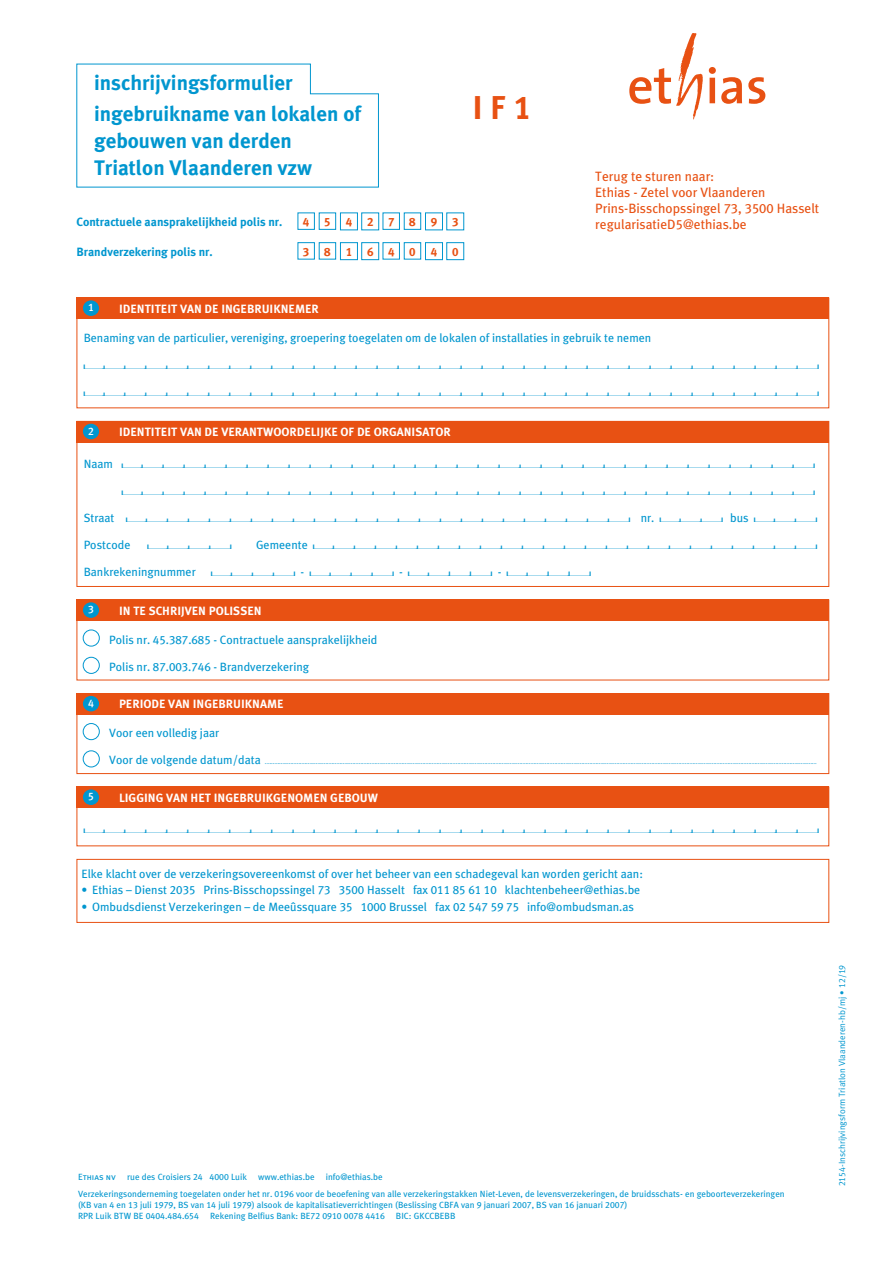
<style>
.page{position:relative;width:893px;height:1263px;background:#fff}
.page>*{position:absolute;margin:0;border:0;box-sizing:border-box;transform-origin:0 0}
.t1{font:700 33px "Meta Ethias";color:#e85113}
.t2{font:700 21px/31.2px "Meta Ethias";color:#0096cf}
.t3{font:13.5px/16.2px "Meta Ethias";color:#e85113}
.t4{font:12px "Meta Ethias";color:#0096cf}
.t5{font:700 12px "Meta Ethias";color:#fff}
.t6{font:700 12px "Meta Ethias";color:#0096cf}
.t7{font:700 12px "Meta Ethias";letter-spacing:1.235em;color:#e85113}
.t8{font:500 10.8px "Meta Ethias";color:#fff}
.t9{font:9px/17.2px "Meta Ethias";color:#0096cf}
.t10{font:9px "Meta Ethias Normal";color:#0096cf}
.t11{font:6px "Meta Ethias";color:#0096cf}
.t12{font:6px "Border";color:#0096cf;scale:3.5 1}
.s1{font-family:"Meta Ethias";font-size:12px}
.s2{font-size:12px}
.s3{font-family:"Meta Ethias Book Caps"}
</style>
<div class="page">
<div style="left:77px;top:298px;width:752px;height:21px;background:#e85113"></div>
<div style="left:83px;top:300px;width:16px;height:16px;background:#0096cf;border-radius:50%"></div>
<svg style="left:629px;top:33px;width:74px;height:87px"></svg>
<svg style="left:709px;top:67px;width:33px;height:37px"></svg>
<svg style="left:748px;top:77px;width:17px;height:27px"></svg>
<div style="left:77px;top:693px;width:752px;height:81px;border:1px solid #e85113"></div>
<div style="left:77px;top:693px;width:752px;height:21px;background:#e85113"></div>
<div style="left:83px;top:696px;width:16px;height:15px;background:#0096cf;border-radius:50%"></div>
<div style="left:298px;top:213px;width:17px;height:17px;border:1px solid #0096cf"></div>
<div style="left:319px;top:213px;width:17px;height:17px;border:1px solid #0096cf"></div>
<div style="left:340px;top:213px;width:18px;height:17px;border:1px solid #0096cf"></div>
<div style="left:361px;top:213px;width:18px;height:17px;border:1px solid #0096cf"></div>
<div style="left:383px;top:213px;width:17px;height:17px;border:1px solid #0096cf"></div>
<div style="left:404px;top:213px;width:17px;height:17px;border:1px solid #0096cf"></div>
<div style="left:425px;top:213px;width:18px;height:17px;border:1px solid #0096cf"></div>
<div style="left:77px;top:421px;width:752px;height:21px;background:#e85113"></div>
<div style="left:83px;top:424px;width:16px;height:15px;background:#0096cf;border-radius:50%"></div>
<svg style="left:76px;top:64px;width:303px;height:124px"></svg>
<div style="left:83px;top:723px;width:17px;height:17px;border:1px solid #0096cf;border-radius:50%"></div>
<div style="left:83px;top:750px;width:17px;height:17px;border:1px solid #0096cf;border-radius:50%"></div>
<div style="left:77px;top:787px;width:752px;height:21px;background:#e85113"></div>
<div style="left:83px;top:789px;width:16px;height:16px;background:#0096cf;border-radius:50%"></div>
<div style="left:298px;top:242px;width:17px;height:17px;border:1px solid #0096cf"></div>
<div style="left:319px;top:242px;width:17px;height:17px;border:1px solid #0096cf"></div>
<div style="left:340px;top:242px;width:18px;height:18px;border:1px solid #0096cf"></div>
<div style="left:361px;top:242px;width:18px;height:18px;border:1px solid #0096cf"></div>
<div style="left:383px;top:242px;width:17px;height:17px;border:1px solid #0096cf"></div>
<div style="left:404px;top:242px;width:17px;height:17px;border:1px solid #0096cf"></div>
<div style="left:425px;top:242px;width:18px;height:18px;border:1px solid #0096cf"></div>
<div style="left:446px;top:242px;width:18px;height:18px;border:1px solid #0096cf"></div>
<div style="left:77px;top:600px;width:752px;height:21px;background:#e85113"></div>
<div style="left:83px;top:602px;width:16px;height:16px;background:#0096cf;border-radius:50%"></div>
<div style="left:83px;top:630px;width:17px;height:16px;border:1px solid #0096cf;border-radius:50%"></div>
<div style="left:83px;top:657px;width:17px;height:17px;border:1px solid #0096cf;border-radius:50%"></div>
<div style="left:77px;top:859px;width:752px;height:64px;border:1px solid #e85113"></div>
<h2 class="t2" style="left:94px;top:67px;width:268px">inschrijvingsformulier ingebruikname van lokalen of</h2>
<h2 class="t2" style="left:94px;top:127px;width:220px;line-height:27px">gebouwen van derden<br>Triatlon Vlaanderen vzw</h2>
<p class="t6" style="left:77px;top:215px;width:207px">Contractuele aansprakelijkheid polis nr.</p>
<p class="t7" style="left:303px;top:215px;width:29px">4 5</p>
<p class="t7" style="left:346px;top:215px;width:71px">4278</p>
<p class="t7" style="left:431px;top:215px;width:29px">9 3</p>
<p class="t6" style="left:77px;top:244px;width:138px">Brandverzekering polis nr.</p>
<p class="t7" style="left:303px;top:244px;width:29px">3 8</p>
<p class="t7" style="left:346px;top:245px;width:71px">1640</p>
<p class="t7" style="left:431px;top:245px;width:29px">4 0</p>
<h1 class="t1" style="left:472px;top:89px;width:60px">IF1</h1>
<p class="t8" style="left:88px;top:301px;width:7px">1</p>
<p class="t5" style="left:119px;top:302px;width:201px">IDENTITEIT VAN DE INGEBRUIKNEMER</p>
<p class="t3" style="left:595px;top:168px;width:225px">Terug te sturen naar:<br>Ethias - Zetel voor Vlaanderen<br>Prins-Bisschopssingel 73, 3500 Hasselt regularisatieD5@ethias.be</p>
<p class="t4" style="left:84px;top:331px;width:569px">Benaming van de particulier, vereniging, groepering toegelaten om de lokalen of installaties in gebruik te nemen</p>
<p class="t12" style="left:84px;top:363px;width:211px">12222222222222222222222222222222223</p>
<p class="t12" style="left:84px;top:390px;width:211px">12222222222222222222222222222222223</p>
<p class="t8" style="left:88px;top:425px;width:7px">2</p>
<p class="t5" style="left:119px;top:425px;width:333px">IDENTITEIT VAN DE VERANTWOORDELIJKE OF DE ORGANISATOR</p>
<p class="t12" style="left:84px;top:462px;width:210px"><span class="s1">Naam</span> 122222222222222222222222222222223</p>
<p class="t12" style="left:122px;top:489px;width:199px">122222222222222222222222222222223</p>
<p class="t12" style="left:84px;top:516px;width:211px"><span class="s1">Straat</span> 122222222222222222222223 <span class="s1">nr.</span> 123 <span class="s1">bus</span> 123</p>
<p class="t4" style="left:84px;top:538px;width:48px">Postcode</p>
<p class="t12" style="left:147px;top:543px;width:25px">1223</p>
<p class="t12" style="left:256px;top:543px;width:162px"><span class="s1">Gemeente</span> 122222222222222222222223</p>
<p class="t4" style="left:84px;top:565px;width:114px">Bankrekeningnummer</p>
<p class="t12" style="left:211px;top:570px;width:110px">1223 <span class="s1">-</span> 1223 <span class="s1">-</span> 1333 <span class="s1">-</span> 1333</p>
<p class="t8" style="left:88px;top:603px;width:7px">3</p>
<p class="t5" style="left:119px;top:604px;width:144px">IN TE SCHRIJVEN POLISSEN</p>
<p class="t4" style="left:109px;top:633px;width:270px">Polis nr. 45.387.685 - Contractuele aansprakelijkheid</p>
<p class="t4" style="left:109px;top:660px;width:201px">Polis nr. 87.003.746 - Brandverzekering</p>
<p class="t8" style="left:88px;top:697px;width:7px">4</p>
<p class="t5" style="left:119px;top:697px;width:166px">PERIODE VAN INGEBRUIKNAME</p>
<p class="t4" style="left:109px;top:726px;width:112px">Voor een volledig jaar</p>
<p class="t11" style="left:109px;top:759px;width:709px"><span class="s2">Voor de volgende datum/data</span> ...........................................................................................................................................................................................................................................................................................................................................................</p>
<p class="t8" style="left:88px;top:790px;width:7px">5</p>
<p class="t5" style="left:119px;top:791px;width:260px">LIGGING VAN HET INGEBRUIKGENOMEN GEBOUW</p>
<p class="t12" style="left:84px;top:828px;width:211px">12222222222222222222222222222222223</p>
<p class="t4" style="left:82px;top:866px;width:563px">Elke klacht over de verzekeringsovereenkomst of over het beheer van een schadegeval kan worden gericht aan:</p>
<p class="t4" style="left:82px;top:883px;width:560px">• Ethias – Dienst 2035 Prins-Bisschopssingel 73 3500 Hasselt fax 011 85 61 10 klachtenbeheer@ethias.be</p>
<p class="t4" style="left:82px;top:900px;width:554px">• Ombudsdienst Verzekeringen – de Meeûssquare 35 1000 Brussel fax 02 547 59 75 info@ombudsman.as</p>
<p class="t9" style="left:78px;top:1168px;width:708px"><span class="s3">Ethias nv</span> rue des Croisiers 24 4000 Luik www.ethias.be info@ethias.be<br>Verzekeringsonderneming toegelaten onder het nr. 0196 voor de beoefening van alle verzekeringstakken Niet-Leven, de levensverzekeringen, de bruidsschats- en geboorteverzekeringen</p>
<p class="t9" style="left:78px;top:1199px;width:551px;line-height:10.8px">(KB van 4 en 13 juli 1979, BS van 14 juli 1979) alsook de kapitalisatieverrichtingen (Beslissing CBFA van 9 januari 2007, BS van 16 januari 2007)<br>RPR Luik BTW BE 0404.484.654 Rekening Belfius Bank: BE72 0910 0078 4416 BIC: GKCCBEBB</p>
<p class="t10" style="left:837px;top:1186px;width:223px;rotate:-90deg">2154-Inschrijvingsform Triatlon Vlaanderen-hb/mj • 12/19</p>
</div>
